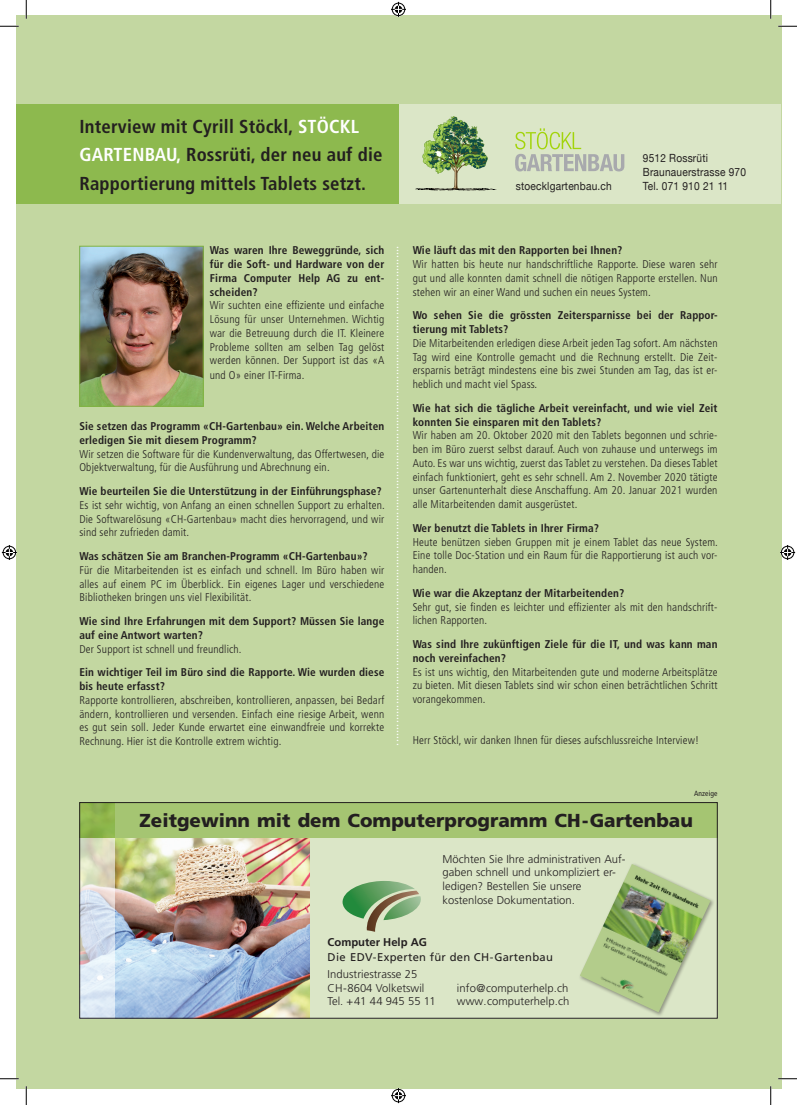
<style>
.page{position:relative;width:797px;height:1105px;background:#fff}
.page>*{position:absolute;margin:0;border:0;box-sizing:border-box;transform-origin:0 0}
.t1{font:700 condensed 18.75px/28.1px "Frutiger";letter-spacing:.01em;color:#231f20}
.t2{font:900 18.75px "Frutiger";color:#231f20}
.t3{font:12.5px "Minion Pro";color:#fff}
.t4{font:300 condensed 11.25px/13.8px "Frutiger";letter-spacing:.015em;color:#231f20;text-align:justify}
.t5{font:700 condensed 11.25px/13.8px "Frutiger";letter-spacing:.01em;color:#231f20}
.t6{font:300 11.25px "Frutiger";color:#231f20}
.t7{font:11.25px "Helvetica Neue";letter-spacing:.02em;color:#231f20;scale:.9 1}
.t8{font:11.25px "Frutiger";letter-spacing:.025em;color:#231f20}
.t9{font:700 11.25px "Frutiger";color:#231f20}
.t10{font:condensed 7.5px "Frutiger";letter-spacing:.015em;color:#231f20}
.s1{color:#fff}
</style>
<div class="page">
<div style="left:16px;top:16px;width:765px;height:1073px;background:#c3d7a1"></div>
<div style="left:398px;top:104px;width:383px;height:99px;background:#dbe6c7"></div>
<div style="left:16px;top:104px;width:382px;height:100px;background:#8db94e"></div>
<img style="left:415px;top:116px;width:81px;height:74px">
<svg style="left:515px;top:128px;width:109px;height:43px"></svg>
<img style="left:81px;top:248px;width:120px;height:156px">
<div style="left:79px;top:246px;width:124px;height:160px;border:1px solid #81b33f"></div>
<div style="left:310px;top:802px;width:407px;height:216px;background:#dbe6c7"></div>
<img style="left:115px;top:838px;width:195px;height:178px">
<svg style="left:81px;top:838px;width:34px;height:178px;background:#dae1e1"></svg>
<svg style="left:342px;top:881px;width:79px;height:51px"></svg>
<img style="left:580px;top:864px;width:130px;height:148px">
<div style="left:115px;top:802px;width:602px;height:36px;background:#a5c572"></div>
<div style="left:79px;top:802px;width:36px;height:36px;background:linear-gradient(to right,#8fb54e,#8cb34a)"></div>
<div style="left:79px;top:802px;width:638px;height:216px;border:1px solid #231f20"></div>
<svg style="left:0;top:25px;width:19px;height:2px"></svg>
<svg style="left:778px;top:25px;width:19px;height:2px"></svg>
<svg style="left:0;top:1078px;width:19px;height:1px"></svg>
<svg style="left:778px;top:1078px;width:19px;height:1px"></svg>
<svg style="left:25px;top:0;width:2px;height:19px"></svg>
<svg style="left:25px;top:1086px;width:2px;height:19px"></svg>
<svg style="left:770px;top:0;width:1px;height:19px"></svg>
<svg style="left:770px;top:1086px;width:1px;height:19px"></svg>
<svg style="left:391px;top:2px;width:15px;height:15px"></svg>
<svg style="left:391px;top:1088px;width:15px;height:15px"></svg>
<svg style="left:2px;top:545px;width:15px;height:15px"></svg>
<svg style="left:780px;top:545px;width:15px;height:15px"></svg>
<p class="t1" style="left:79px;top:113px;width:281px">Interview mit Cyrill Stöckl, <span class="s1">STÖCKL</span></p>
<p class="t1" style="left:79px;top:141px;width:304px"><span class="s1">GARTENBAU,</span> Rossrüti, der neu auf die<br>Rapportierung mittels Tablets setzt.</p>
<p class="t7" style="left:643px;top:150px;width:74px">9512 Rossrüti</p>
<p class="t7" style="left:643px;top:164px;width:116px">Braunauerstrasse 970</p>
<p class="t7" style="left:516px;top:178px;width:108px">stoecklgartenbau.ch</p>
<p class="t7" style="left:643px;top:177px;width:96px">Tel. 071 910 21 11</p>
<p class="t5" style="left:210px;top:244px;width:176px;text-align:justify">Was waren Ihre Beweggründe, sich für die Soft- und Hardware von der Firma Computer Help AG zu ent&shy;scheiden?</p>
<p class="t4" style="left:210px;top:299px;width:176px">Wir suchten eine effiziente und einfache Lösung für unser Unternehmen. Wichtig war die Betreuung durch die IT. Kleinere Probleme sollten am selben Tag gelöst werden können. Der Support ist das «A und O» einer IT-Firma.</p>
<p class="t5" style="left:79px;top:419px;width:306px">Sie setzen das Programm «CH-Gartenbau» ein. Welche Arbeiten erledigen Sie mit diesem Programm?</p>
<p class="t4" style="left:79px;top:447px;width:306px">Wir setzen die Software für die Kundenverwaltung, das Offertwesen, die<br>Objektverwaltung, für die Ausführung und Abrechnung ein.</p>
<p class="t5" style="left:79px;top:484px;width:304px">Wie beurteilen Sie die Unterstützung in der Einführungsphase?</p>
<p class="t4" style="left:79px;top:498px;width:307px">Es ist sehr wichtig, von Anfang an einen schnellen Support zu erhalten.<br>Die Softwarelösung «CH-Gartenbau» macht dies hervorragend, und wir sind sehr zufrieden damit.</p>
<p class="t5" style="left:79px;top:549px;width:290px">Was schätzen Sie am Branchen-Programm «CH-Gartenbau»?</p>
<p class="t4" style="left:79px;top:563px;width:306px">Für die Mitarbeitenden ist es einfach und schnell. Im Büro haben wir alles auf einem PC im Überblick. Ein eigenes Lager und verschiedene Bibliotheken bringen uns viel Flexibilität.</p>
<p class="t5" style="left:79px;top:614px;width:306px">Wie sind Ihre Erfahrungen mit dem Support? Müssen Sie lange auf eine Antwort warten?</p>
<p class="t4" style="left:79px;top:642px;width:164px">Der Support ist schnell und freundlich.</p>
<p class="t5" style="left:79px;top:665px;width:306px">Ein wichtiger Teil im Büro sind die Rapporte. Wie wurden diese bis heute erfasst?</p>
<p class="t4" style="left:79px;top:693px;width:306px">Rapporte kontrollieren, abschreiben, kontrollieren, anpassen, bei Bedarf ändern, kontrollieren und versenden. Einfach eine riesige Arbeit, wenn es gut sein soll. Jeder Kunde erwartet eine einwandfreie und korrekte Rechnung. Hier ist die Kontrolle extrem wichtig.</p>
<p class="t3" style="left:409px;top:246px;width:501px;rotate:90deg">..............................................................................................................................................................</p>
<p class="t5" style="left:412px;top:244px;width:211px">Wie läuft das mit den Rapporten bei Ihnen?</p>
<p class="t4" style="left:412px;top:258px;width:306px">Wir hatten bis heute nur handschriftliche Rapporte. Diese waren sehr gut und alle konnten damit schnell die nötigen Rapporte erstellen. Nun stehen wir an einer Wand und suchen ein neues System.</p>
<p class="t5" style="left:412px;top:309px;width:306px">Wo sehen Sie die grössten Zeitersparnisse bei der Rappor&shy;tierung mit Tablets?</p>
<p class="t4" style="left:412px;top:336px;width:306px">Die Mitarbeitenden erledigen diese Arbeit jeden Tag sofort. Am nächsten Tag wird eine Kontrolle gemacht und die Rechnung erstellt. Die Zeit&shy;ersparnis beträgt mindestens eine bis zwei Stunden am Tag, das ist er&shy;heblich und macht viel Spass.</p>
<p class="t5" style="left:412px;top:401px;width:306px">Wie hat sich die tägliche Arbeit vereinfacht, und wie viel Zeit konnten Sie einsparen mit den Tablets?</p>
<p class="t4" style="left:412px;top:429px;width:306px">Wir haben am 20. Oktober 2020 mit den Tablets begonnen und schrie&shy;ben im Büro zuerst selbst darauf. Auch von zuhause und unterwegs im Auto. Es war uns wichtig, zuerst das Tablet zu verstehen. Da dieses Tablet einfach funktioniert, geht es sehr schnell. Am 2. November 2020 tätigte unser Gartenunterhalt diese Anschaffung. Am 20. Januar 2021 wurden alle Mitarbeitenden damit ausgerüstet.</p>
<p class="t5" style="left:412px;top:521px;width:188px">Wer benutzt die Tablets in Ihrer Firma?</p>
<p class="t4" style="left:412px;top:535px;width:307px">Heute benützen sieben Gruppen mit je einem Tablet das neue System.<br>Eine tolle Doc-Station und ein Raum für die Rapportierung ist auch vor&shy;handen.</p>
<p class="t5" style="left:412px;top:586px;width:213px">Wie war die Akzeptanz der Mitarbeitenden?</p>
<p class="t4" style="left:412px;top:600px;width:306px">Sehr gut, sie finden es leichter und effizienter als mit den handschrift&shy;lichen Rapporten.</p>
<p class="t5" style="left:412px;top:637px;width:306px">Was sind Ihre zukünftigen Ziele für die IT, und was kann man noch vereinfachen?</p>
<p class="t4" style="left:412px;top:665px;width:306px">Es ist uns wichtig, den Mitarbeitenden gute und moderne Arbeitsplätze zu bieten. Mit diesen Tablets sind wir schon einen beträchtlichen Schritt vorangekommen.</p>
<p class="t4" style="left:412px;top:734px;width:288px">Herr Stöckl, wir danken Ihnen für dieses aufschlussreiche Interview!</p>
<p class="t10" style="left:694px;top:789px;width:25px">Anzeige</p>
<p class="t2" style="left:139px;top:809px;width:555px">Zeitgewinn mit dem Computerprogramm CH-Gartenbau</p>
<p class="t6" style="left:442px;top:852px;width:184px">Möchten Sie Ihre administrativen Auf-</p>
<p class="t6" style="left:442px;top:866px;width:175px">gaben schnell und unkompliziert er-</p>
<p class="t6" style="left:442px;top:880px;width:140px">ledigen? Bestellen Sie unsere</p>
<p class="t6" style="left:442px;top:894px;width:134px">kostenlose Dokumentation.</p>
<p class="t9" style="left:327px;top:935px;width:101px">Computer Help AG</p>
<p class="t8" style="left:327px;top:950px;width:227px">Die EDV-Experten für den CH-Gartenbau</p>
<p class="t6" style="left:327px;top:967px;width:91px">Industriestrasse 25</p>
<p class="t6" style="left:327px;top:981px;width:98px">CH-8604 Volketswil</p>
<p class="t6" style="left:457px;top:981px;width:113px">info@computerhelp.ch</p>
<p class="t6" style="left:327px;top:995px;width:109px">Tel. +41 44 945 55 11</p>
<p class="t6" style="left:457px;top:995px;width:114px">www.computerhelp.ch</p>
</div>
